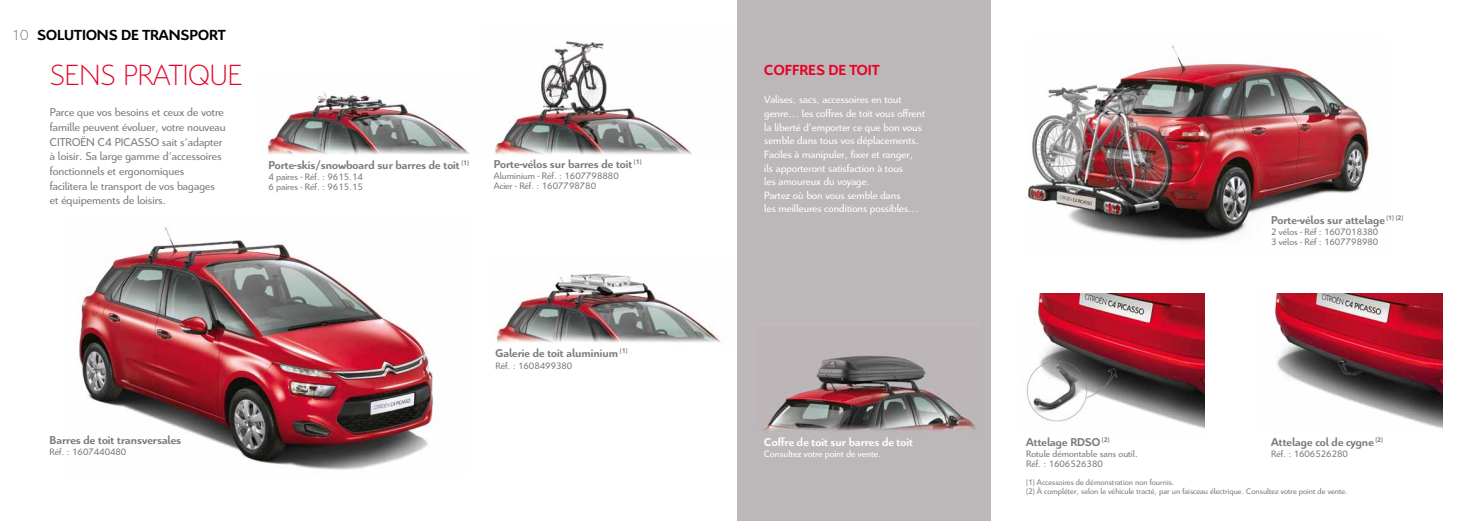
<style>
.page{position:relative;width:1474px;height:521px;background:#fff}
.page>*{position:absolute;margin:0;border:0;box-sizing:border-box;transform-origin:0 0}
.t1{font:300 31.5px "Citroen";color:#e40428}
.t2{font:700 15.75px "Citroen";color:#000}
.t3{font:700 15.75px "Citroen";color:#e40428}
.t4{font:12.25px/14.7px "Citroen";color:#7c7b7b}
.t5{font:700 12.25px "Citroen";color:#7c7b7b}
.t6{font:700 12.25px "Citroen";color:#fff}
.t7{font:11.38px/13.7px "Citroen";color:#fff}
.t8{font:10.06px/10.5px "Citroen";color:#7c7b7b}
.t9{font:10.06px "Citroen";color:#fff}
.t10{font:8.75px/9.2px "Citroen";color:#7c7b7b}
.s1{font-weight:300;color:#6f6a6c}
</style>
<div class="page">
<div style="left:737px;top:0;width:253px;height:521px;background:#bcb8ba"></div>
<img style="left:1026px;top:293px;width:178px;height:136px">
<img style="left:1274px;top:293px;width:167px;height:136px">
<img style="left:1028px;top:45px;width:345px;height:197px">
<img style="left:496px;top:273px;width:225px;height:70px">
<img style="left:261px;top:93px;width:209px;height:62px">
<img style="left:76px;top:227px;width:363px;height:243px">
<img style="left:763px;top:355px;width:213px;height:77px">
<img style="left:494px;top:41px;width:198px;height:114px">
<h2 class="t2" style="left:12px;top:24px;width:215px"><span class="s1">10</span> SOLUTIONS DE TRANSPORT</h2>
<h1 class="t1" style="left:50px;top:57px;width:194px">SENS PRATIQUE</h1>
<p class="t4" style="left:50px;top:104px;width:177px">Parce que vos besoins et ceux de votre famille peuvent évoluer, votre nouveau CITROËN C4 Picasso sait s’adapter à loisir. Sa large gamme d’accessoires fonctionnels et ergonomiques<br>facilitera le transport de vos bagages et équipements de loisirs.</p>
<p class="t5" style="left:268px;top:157px;width:202px">Porte-skis/snowboard sur barres de toit <sup>(1)</sup></p>
<p class="t8" style="left:268px;top:171px;width:96px">4 paires - Réf. : 9615.14<br>6 paires - Réf. : 9615.15</p>
<p class="t5" style="left:494px;top:156px;width:149px">Porte-vélos sur barres de toit <sup>(1)</sup></p>
<p class="t8" style="left:494px;top:170px;width:126px">Aluminium - Réf. : 1607798880<br>Acier - Réf. : 1607798780</p>
<p class="t5" style="left:50px;top:432px;width:133px">Barres de toit transversales</p>
<p class="t8" style="left:50px;top:446px;width:78px">Réf. : 1607440480</p>
<p class="t5" style="left:495px;top:345px;width:133px">Galerie de toit aluminium <sup>(1)</sup></p>
<p class="t8" style="left:495px;top:360px;width:78px">Réf. : 1608499380</p>
<h2 class="t3" style="left:764px;top:59px;width:10px">coffres</h2>
<h2 class="t3" style="left:828px;top:59px;width:30px">de toit</h2>
<p class="t7" style="left:764px;top:92px;width:162px">Valises, sacs, accessoires en tout genre… les coffres de toit vous offrent la liberté d’emporter ce que bon vous semble dans tous vos déplacements.<br>Faciles à manipuler, fixer et ranger,<br>ils apporteront satisfaction à tous<br>les amoureux du voyage.<br>Partez où bon vous semble dans<br>les meilleures conditions possibles…</p>
<p class="t6" style="left:764px;top:434px;width:150px">Coffre de toit sur barres de toit</p>
<p class="t9" style="left:764px;top:447px;width:118px">Consultez votre point de vente.</p>
<p class="t5" style="left:1026px;top:434px;width:85px">Attelage RDSO <sup>(2)</sup></p>
<p class="t8" style="left:1026px;top:448px;width:113px">Rotule démontable sans outil.<br>Réf. : 1606526380</p>
<p class="t5" style="left:1271px;top:212px;width:134px">Porte-vélos sur attelage <sup>(1)</sup> <sup>(2)</sup></p>
<p class="t8" style="left:1271px;top:226px;width:109px">2 vélos - Réf : 1607018380<br>3 vélos - Réf : 1607798980</p>
<p class="t5" style="left:1271px;top:434px;width:113px">Attelage col de cygne <sup>(2)</sup></p>
<p class="t8" style="left:1271px;top:448px;width:78px">Réf. : 1606526280</p>
<p class="t10" style="left:1026px;top:477px;width:323px">(1) Accessoires de démonstration non fournis.<br>(2) À compléter, selon le véhicule tracté, par un faisceau électrique. Consultez votre point de vente.</p>
</div>
